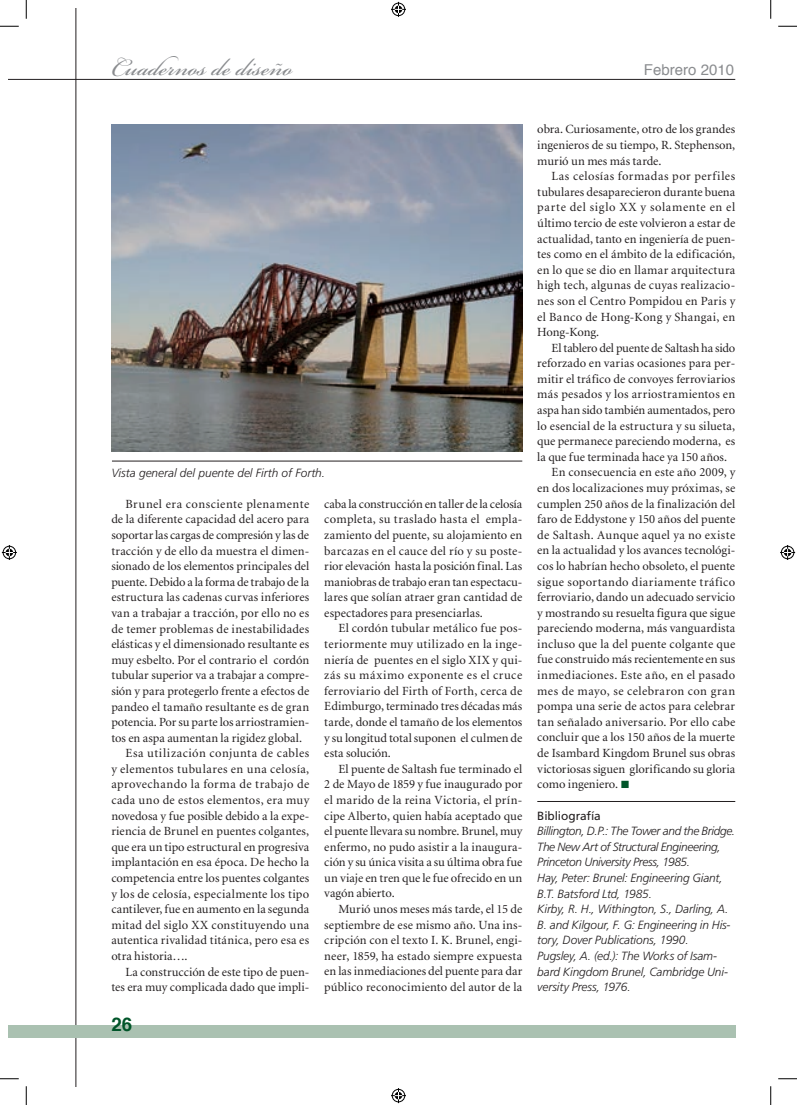
<style>
.page{position:relative;width:797px;height:1105px;background:#fff}
.page>*{position:absolute;margin:0;border:0;box-sizing:border-box;transform-origin:0 0}
.t1{font:37.5px "Bickham Script Pro";color:#8a8c8f}
.t2{font:700 18.75px "Helvetica";color:#005529}
.t3{font:15px "Helvetica";color:#8a8c8f}
.t4{font:12.5px/15.6px "Minion";letter-spacing:.005em;color:#231f20;text-align:justify}
.t5{font:12.5px "Minion";letter-spacing:.03em;color:#231f20}
.t6{font:12.5px "Minion";letter-spacing:.025em;color:#231f20}
.t7{font:12.5px "Minion";letter-spacing:-.015em;color:#231f20}
.t8{font:12.5px "Minion";letter-spacing:.045em;color:#231f20}
.t9{font:12.5px "Minion";letter-spacing:.04em;color:#231f20}
.t10{font:12.5px "Minion";letter-spacing:.035em;color:#231f20}
.t11{font:italic 300 11.88px/15.6px "Frutiger LT Std";letter-spacing:-.01em;color:#231f20}
.t12{font:11.88px "Frutiger";letter-spacing:-.01em;color:#231f20}
.s1{color:#005529}
</style>
<div class="page">
<hr style="left:76px;top:9px;width:1px;height:1078px;background:#231f20">
<hr style="left:9px;top:79px;width:726px;height:1px;background:#231f20">
<div style="left:9px;top:1025px;width:726px;height:13px;background:#aac1b1"></div>
<hr style="left:537px;top:801px;width:198px;height:1px;background:#231f20">
<img style="left:111px;top:125px;width:411px;height:327px">
<hr style="left:112px;top:461px;width:410px;height:1px;background:#231f20">
<svg style="left:0;top:25px;width:19px;height:2px"></svg>
<svg style="left:778px;top:25px;width:19px;height:2px"></svg>
<svg style="left:0;top:1078px;width:19px;height:1px"></svg>
<svg style="left:778px;top:1078px;width:19px;height:1px"></svg>
<svg style="left:25px;top:0;width:2px;height:19px"></svg>
<svg style="left:25px;top:1086px;width:2px;height:19px"></svg>
<svg style="left:770px;top:0;width:1px;height:19px"></svg>
<svg style="left:770px;top:1086px;width:1px;height:19px"></svg>
<svg style="left:391px;top:2px;width:15px;height:15px"></svg>
<svg style="left:391px;top:1088px;width:15px;height:15px"></svg>
<svg style="left:2px;top:545px;width:15px;height:15px"></svg>
<svg style="left:780px;top:545px;width:15px;height:15px"></svg>
<h1 class="t1" style="left:111px;top:40px;width:182px">Cuadernos de diseño</h1>
<p class="t3" style="left:644px;top:58px;width:92px">Febrero 2010</p>
<p class="t11" style="left:111px;top:465px;width:215px">Vista general del puente del Firth of Forth.</p>
<p class="t9" style="left:125px;top:498px;width:185px">Brunel era consciente plenamente</p>
<p class="t4" style="left:111px;top:512px;width:199px">de la diferente capacidad del acero para</p>
<p class="t4" style="left:111px;top:528px;width:199px">soportar las cargas de compresión y las de</p>
<p class="t4" style="left:111px;top:543px;width:199px">tracción y de ello da muestra el dimen-</p>
<p class="t4" style="left:111px;top:559px;width:199px">sionado de los elementos principales del</p>
<p class="t7" style="left:111px;top:576px;width:199px">puente. Debido a la forma de trabajo de la</p>
<p class="t4" style="left:111px;top:590px;width:199px">estructura las cadenas curvas inferiores</p>
<p class="t4" style="left:111px;top:606px;width:199px">van a trabajar a tracción, por ello no es</p>
<p class="t4" style="left:111px;top:621px;width:199px">de temer problemas de inestabilidades</p>
<p class="t4" style="left:111px;top:637px;width:199px">elásticas y el dimensionado resultante es</p>
<p class="t4" style="left:111px;top:652px;width:199px">muy esbelto. Por el contrario el cordón</p>
<p class="t4" style="left:111px;top:668px;width:199px">tubular superior va a trabajar a compre-</p>
<p class="t4" style="left:111px;top:684px;width:199px">sión y para protegerlo frente a efectos de</p>
<p class="t4" style="left:111px;top:699px;width:199px">pandeo el tamaño resultante es de gran</p>
<p class="t4" style="left:111px;top:715px;width:199px">potencia. Por su parte los arriostramien-</p>
<p class="t4" style="left:111px;top:730px;width:192px">tos en aspa aumentan la rigidez global.</p>
<p class="t8" style="left:125px;top:747px;width:185px">Esa utilización conjunta de cables</p>
<p class="t5" style="left:111px;top:763px;width:199px">y elementos tubulares en una celosía,</p>
<p class="t5" style="left:111px;top:778px;width:199px">aprovechando la forma de trabajo de</p>
<p class="t6" style="left:111px;top:794px;width:199px">cada uno de estos elementos, era muy</p>
<p class="t4" style="left:111px;top:808px;width:199px">novedosa y fue posible debido a la expe-</p>
<p class="t4" style="left:111px;top:824px;width:199px">riencia de Brunel en puentes colgantes,</p>
<p class="t4" style="left:111px;top:839px;width:199px">que era un tipo estructural en progresiva</p>
<p class="t4" style="left:111px;top:855px;width:199px">implantación en esa época. De hecho la</p>
<p class="t4" style="left:111px;top:871px;width:199px">competencia entre los puentes colgantes</p>
<p class="t4" style="left:111px;top:886px;width:199px">y los de celosía, especialmente los tipo</p>
<p class="t4" style="left:111px;top:902px;width:199px">cantilever, fue en aumento en la segunda</p>
<p class="t4" style="left:111px;top:917px;width:199px">mitad del siglo XX constituyendo una</p>
<p class="t4" style="left:111px;top:933px;width:199px">autentica rivalidad titánica, pero esa es</p>
<p class="t4" style="left:111px;top:948px;width:78px">otra historia….</p>
<p class="t4" style="left:125px;top:964px;width:185px">La construcción de este tipo de puen-</p>
<p class="t4" style="left:111px;top:980px;width:199px">tes era muy complicada dado que impli-</p>
<h2 class="t2" style="left:111px;top:1009px;width:22px">26</h2>
<p class="t4" style="left:324px;top:496px;width:199px">caba la construcción en taller de la celosía completa, su traslado hasta el empla&shy;zamiento del puente, su alojamiento en barcazas en el cauce del río y su poste&shy;rior elevación hasta la posición final. Las maniobras de trabajo eran tan espectacu&shy;lares que solían atraer gran cantidad de espectadores para presenciarlas.</p>
<p class="t4" style="left:324px;top:621px;width:199px;text-indent:14px">El cordón tubular metálico fue pos&shy;teriormente muy utilizado en la inge&shy;niería de puentes en el siglo XIX y qui&shy;zás su máximo exponente es el cruce ferroviario del Firth of Forth, cerca de Edimburgo, terminado tres décadas más tarde, donde el tamaño de los elementos y su longitud total suponen el culmen de esta solución.</p>
<p class="t4" style="left:324px;top:761px;width:199px;text-indent:14px">El puente de Saltash fue terminado el 2 de Mayo de 1859 y fue inaugurado por el marido de la reina Victoria, el prín&shy;cipe Alberto, quien había aceptado que el puente llevara su nombre. Brunel, muy enfermo, no pudo asistir a la inaugura&shy;ción y su única visita a su última obra fue un viaje en tren que le fue ofrecido en un vagón abierto.</p>
<p class="t4" style="left:324px;top:902px;width:199px;text-indent:14px">Murió unos meses más tarde, el 15 de septiembre de ese mismo año. Una ins&shy;cripción con el texto I. K. Brunel, engi&shy;neer, 1859, ha estado siempre expuesta en las inmediaciones del puente para dar público reconocimiento del autor de la</p>
<p class="t4" style="left:537px;top:122px;width:199px">obra. Curiosamente, otro de los grandes ingenieros de su tiempo, R. Stephenson, murió un mes más tarde.</p>
<p class="t4" style="left:537px;top:169px;width:199px;text-indent:14px">Las celosías formadas por perfiles tubulares desaparecieron durante buena parte del siglo XX y solamente en el último tercio de este volvieron a estar de actualidad, tanto en ingeniería de puen&shy;tes como en el ámbito de la edificación, en lo que se dio en llamar arquitectura high tech, algunas de cuyas realizacio&shy;nes son el Centro Pompidou en Paris y el Banco de Hong-Kong y Shangai, en Hong-Kong.</p>
<p class="t7" style="left:551px;top:341px;width:185px">El tablero del puente de Saltash ha sido</p>
<p class="t4" style="left:537px;top:356px;width:199px">reforzado en varias ocasiones para per-</p>
<p class="t4" style="left:537px;top:371px;width:199px">mitir el tráfico de convoyes ferroviarios</p>
<p class="t4" style="left:537px;top:387px;width:199px">más pesados y los arriostramientos en</p>
<p class="t4" style="left:537px;top:403px;width:199px">aspa han sido también aumentados, pero</p>
<p class="t4" style="left:537px;top:418px;width:199px">lo esencial de la estructura y su silueta,</p>
<p class="t4" style="left:537px;top:434px;width:199px">que permanece pareciendo moderna, es</p>
<p class="t4" style="left:537px;top:449px;width:191px">la que fue terminada hace ya 150 años.</p>
<p class="t4" style="left:551px;top:465px;width:185px">En consecuencia en este año 2009, y</p>
<p class="t4" style="left:537px;top:481px;width:199px">en dos localizaciones muy próximas, se</p>
<p class="t4" style="left:537px;top:496px;width:199px">cumplen 250 años de la finalización del</p>
<p class="t4" style="left:537px;top:512px;width:199px">faro de Eddystone y 150 años del puente</p>
<p class="t6" style="left:537px;top:529px;width:199px">de Saltash. Aunque aquel ya no existe</p>
<p class="t4" style="left:537px;top:543px;width:199px">en la actualidad y los avances tecnológi-</p>
<p class="t4" style="left:537px;top:559px;width:199px">cos lo habrían hecho obsoleto, el puente</p>
<p class="t5" style="left:537px;top:575px;width:199px">sigue soportando diariamente tráfico</p>
<p class="t4" style="left:537px;top:590px;width:199px">ferroviario, dando un adecuado servicio</p>
<p class="t4" style="left:537px;top:605px;width:199px">y mostrando su resuelta figura que sigue</p>
<p class="t4" style="left:537px;top:621px;width:199px">pareciendo moderna, más vanguardista</p>
<p class="t4" style="left:537px;top:636px;width:199px">incluso que la del puente colgante que</p>
<p class="t4" style="left:537px;top:652px;width:199px">fue construido más recientemente en sus</p>
<p class="t6" style="left:537px;top:669px;width:199px">inmediaciones. Este año, en el pasado</p>
<p class="t10" style="left:537px;top:684px;width:199px">mes de mayo, se celebraron con gran</p>
<p class="t4" style="left:537px;top:699px;width:199px">pompa una serie de actos para celebrar</p>
<p class="t4" style="left:537px;top:714px;width:199px">tan señalado aniversario. Por ello cabe</p>
<p class="t4" style="left:537px;top:730px;width:199px">concluir que a los 150 años de la muerte</p>
<p class="t4" style="left:537px;top:746px;width:199px">de Isambard Kingdom Brunel sus obras</p>
<p class="t4" style="left:537px;top:761px;width:199px">victoriosas siguen glorificando su gloria</p>
<p class="t4" style="left:537px;top:777px;width:94px">como ingeniero. <span class="s1">■</span></p>
<p class="t12" style="left:537px;top:808px;width:65px">Bibliografía</p>
<p class="t11" style="left:537px;top:823px;width:199px">Billington, D.P.: The Tower and the Bridge.<br>The New Art of Structural Engineering, Princeton University Press, 1985.<br>Hay, Peter: Brunel: Engineering Giant, B.T. Batsford Ltd, 1985.<br>Kirby, R. H., Withington, S., Darling, A.<br>B. and Kilgour, F. G: Engineering in His&shy;tory, Dover Publications, 1990.<br>Pugsley, A. (ed.): The Works of Isam&shy;bard Kingdom Brunel, Cambridge Uni&shy;versity Press, 1976.</p>
</div>
